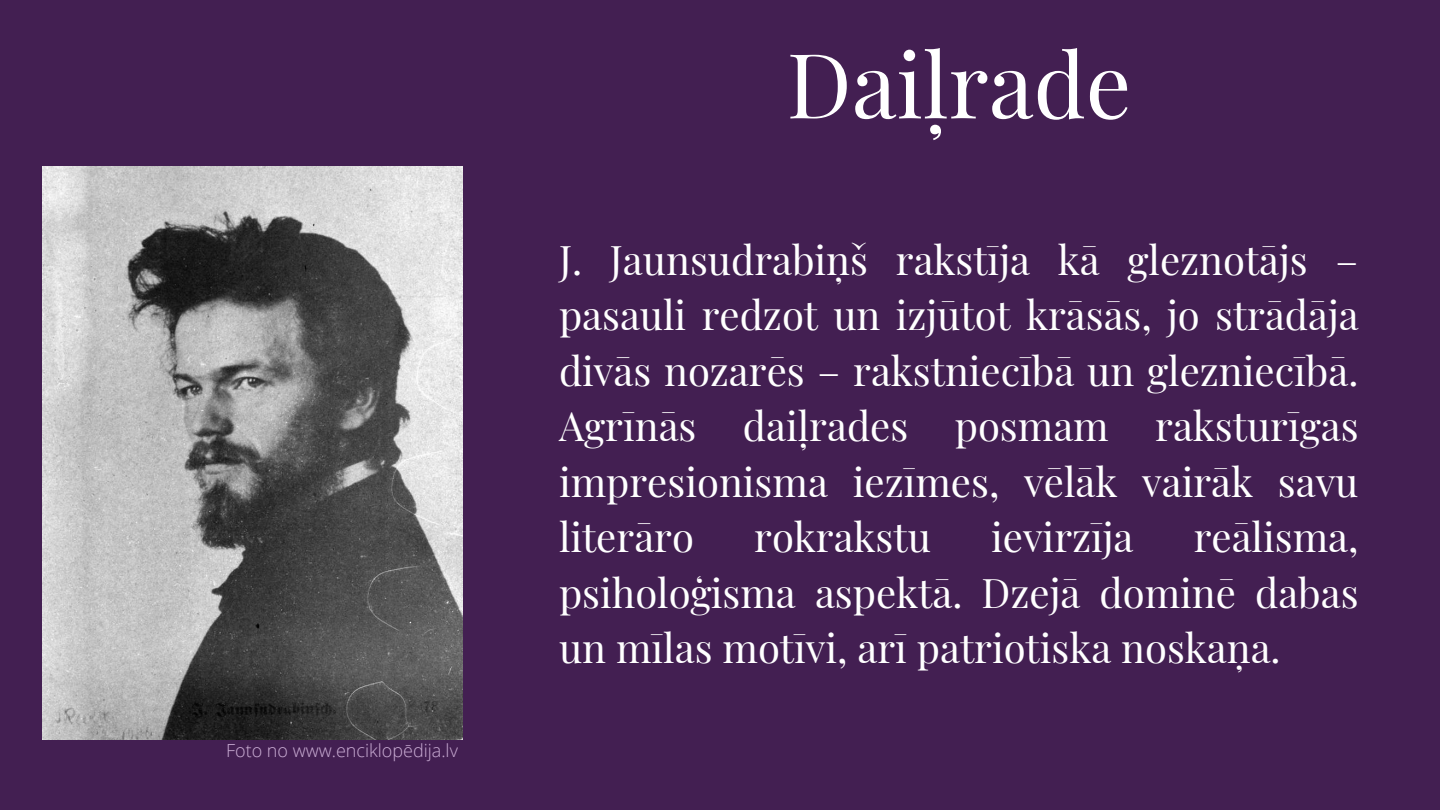
<style>
.page{position:relative;width:1440px;height:810px;background:#431f52}
.page>*{position:absolute;margin:0;border:0;box-sizing:border-box;transform-origin:0 0}
.t1{font:90px "Playfair Display";color:#fff}
.t2{font:40px/55.5px "Playfair Display";color:#fff;text-align:justify}
.t3{font:300 18px "Open Sans";color:#cbaed5}
</style>
<div class="page">
<img style="left:43px;top:166px;width:420px;height:573px">
<p class="t3" style="left:226px;top:738px;width:233px">Foto no www.enciklopēdija.lv</p>
<h1 class="t1" style="left:787px;top:21px;width:346px">Daiļrade</h1>
<p class="t2" style="left:559px;top:231px;width:801px">J. Jaunsudrabiņš rakstīja kā gleznotājs – pasauli redzot un izjūtot krāsās, jo strādāja divās nozarēs – rakstniecībā un glezniecībā.<br>Agrīnās daiļrades posmam raksturīgas impresionisma iezīmes, vēlāk vairāk savu literāro</p>
<p class="t2" style="left:559px;top:508px;width:801px;text-indent:635px">reālisma, psiholoģisma aspektā. Dzejā dominē dabas un mīlas motīvi, arī patriotiska noskaņa.</p>
<p class="t2" style="left:754px;top:508px;width:178px">rokrakstu</p>
<p class="t2" style="left:991px;top:508px;width:144px">ievirzīja</p>
</div>
